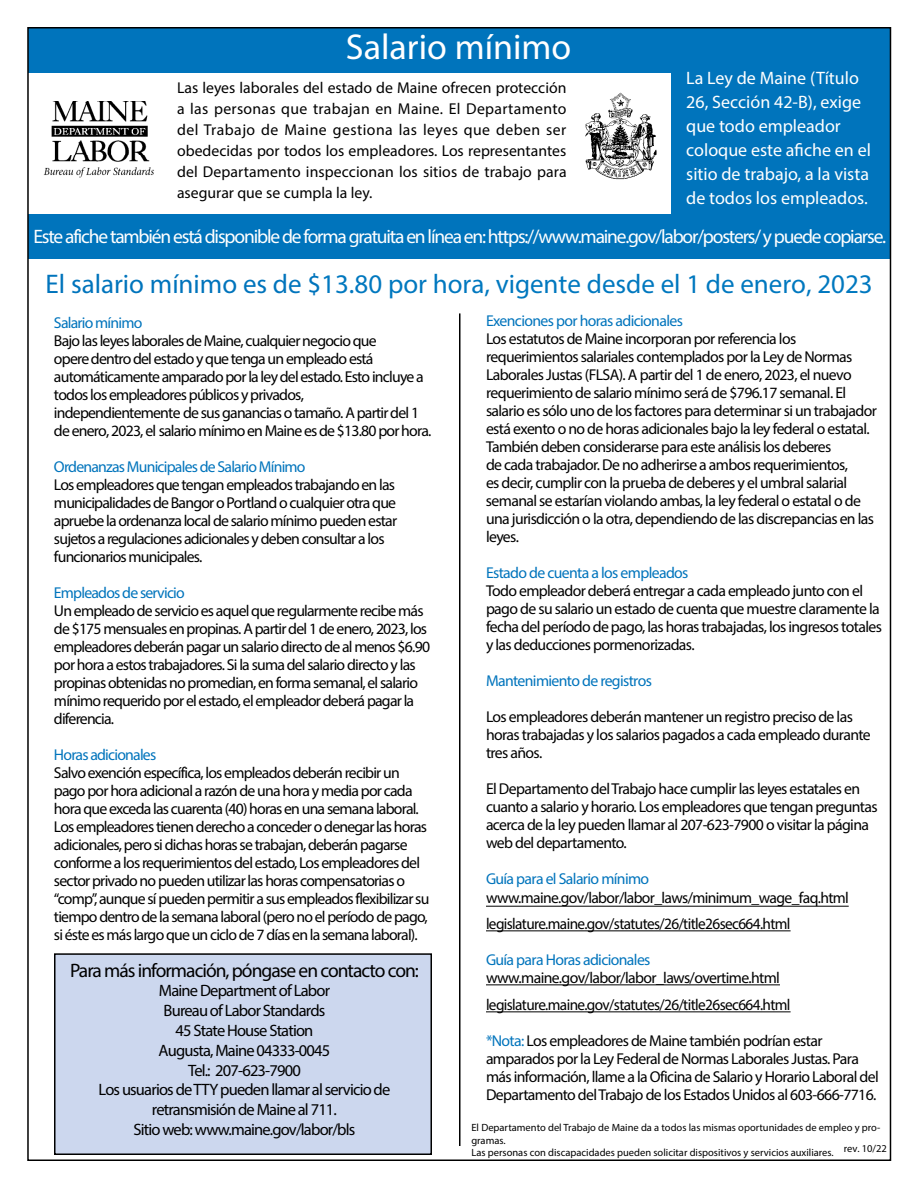
<style>
.page{position:relative;width:918px;height:1188px;background:#fff}
.page>*{position:absolute;margin:0;border:0;box-sizing:border-box;transform-origin:0 0}
.t1{font:36px "Myriad Pro";color:#fff}
.t2{font:27px "Myriad Pro";color:#0078bf}
.t3{font:19.5px "Myriad Pro";letter-spacing:-.06em;color:#fff}
.t4{font:19.5px "Myriad Pro";letter-spacing:-.05em;color:#000}
.t5{font:18px/24px "Myriad Pro";color:#fff}
.t6{font:16.5px/19.8px "Myriad Pro";letter-spacing:-.05em;color:#000;text-align:center}
.t7{font:15.75px/18px "Myriad Pro";letter-spacing:-.045em;color:#000}
.t8{font:15.75px "Myriad Pro";letter-spacing:-.04em;color:#0074bc}
.t9{font:10.5px/12.6px "Myriad Pro";color:#000}
.s1{color:#0074bc}
</style>
<div class="page">
<div style="left:28px;top:28px;width:862px;height:231px;background:#0074bc"></div>
<div style="left:55px;top:954px;width:376px;height:200px;background:#ccd7ee"></div>
<div style="left:54px;top:953px;width:378px;height:202px;border:2px solid #000"></div>
<hr style="left:459px;top:313px;width:1px;height:833px;background:#000">
<div style="left:28px;top:74px;width:643px;height:140px;background:#fff"></div>
<img style="left:43px;top:101px;width:111px;height:77px">
<img style="left:585px;top:92px;width:72px;height:88px">
<hr style="left:486px;top:930px;width:305px;height:1px;background:#000">
<hr style="left:486px;top:984px;width:294px;height:1px;background:#000">
<hr style="left:486px;top:1011px;width:305px;height:1px;background:#000">
<hr style="left:486px;top:906px;width:363px;height:1px;background:#000">
<h1 class="t1" style="left:346px;top:24px;width:227px">Salario mínimo</h1>
<p class="t7" style="left:177px;top:77px;width:391px;line-height:21px;text-align:justify">Las leyes laborales del estado de Maine ofrecen protección a las personas que trabajan en Maine. El Departamento del Trabajo de Maine gestiona las leyes que deben ser obedecidas por todos los empleadores. Los representantes del Departamento inspeccionan los sitios de trabajo para asegurar que se cumpla la ley.</p>
<p class="t5" style="left:686px;top:66px;width:186px">La Ley de Maine (Título<br>26, Sección 42-B), exige que todo empleador coloque este afiche en el sitio de trabajo, a la vista de todos los empleados.</p>
<p class="t3" style="left:33px;top:224px;width:854px">Este afiche también está disponible de forma gratuita en línea en: https://www.maine.gov/labor/posters/ y puede copiarse.</p>
<h2 class="t2" style="left:46px;top:268px;width:829px"><span class="s1">El salario mínimo es de $</span>13.80 por hora, vigente desde el 1 de enero, 2023</h2>
<p class="t8" style="left:486px;top:311px;width:198px">Exenciones por horas adicionales</p>
<p class="t7" style="left:486px;top:330px;width:392px">Los estatutos de Maine incorporan por referencia los requerimientos salariales contemplados por la Ley de Normas Laborales Justas (FLSA). A partir del 1 de enero, 2023, el nuevo requerimiento de salario mínimo será de $796.17 semanal. El salario es sólo uno de los factores para determinar si un trabajador está exento o no de horas adicionales bajo la ley federal o estatal.<br>También deben considerarse para este análisis los deberes<br>de cada trabajador. De no adherirse a ambos requerimientos,<br>es decir, cumplir con la prueba de deberes y el umbral salarial semanal se estarían violando ambas, la ley federal o estatal o de una jurisdicción o la otra, dependiendo de las discrepancias en las leyes.</p>
<p class="t8" style="left:486px;top:563px;width:204px">Estado de cuenta a los empleados</p>
<p class="t7" style="left:486px;top:582px;width:397px">Todo empleador deberá entregar a cada empleado junto con el pago de su salario un estado de cuenta que muestre claramente la fecha del período de pago, las horas trabajadas, los ingresos totales y las deducciones pormenorizadas.</p>
<p class="t8" style="left:486px;top:671px;width:167px">Mantenimiento de registros</p>
<p class="t7" style="left:486px;top:708px;width:386px">Los empleadores deberán mantener un registro preciso de las horas trabajadas y los salarios pagados a cada empleado durante tres años.</p>
<p class="t7" style="left:486px;top:780px;width:393px">El Departamento delTrabajo hace cumplir las leyes estatales en cuanto a salario y horario. Los empleadores que tengan preguntas acerca de la ley pueden llamar al 207-623-7900 o visitar la página web del departamento.</p>
<p class="t8" style="left:486px;top:869px;width:165px">Guía para el Salario mínimo</p>
<p class="t7" style="left:486px;top:885px;width:364px;line-height:26.1px">www.maine.gov/labor/labor_laws/minimum_wage_faq.html legislature.maine.gov/statutes/26/title26sec664.html</p>
<p class="t8" style="left:486px;top:950px;width:166px">Guía para Horas adicionales</p>
<p class="t7" style="left:486px;top:964px;width:306px;line-height:27px">www.maine.gov/labor/labor_laws/overtime.html legislature.maine.gov/statutes/26/title26sec664.html</p>
<p class="t7" style="left:486px;top:1032px;width:394px"><span class="s1">*Nota:</span> Los empleadores de Maine también podrían estar amparados por la Ley Federal de Normas Laborales Justas. Para más información, llame a la Oficina de Salario y Horario Laboral del Departamento del Trabajo de los Estados Unidos al 603-666-7716.</p>
<p class="t8" style="left:54px;top:313px;width:90px">Salario mínimo</p>
<p class="t7" style="left:54px;top:331px;width:379px">Bajo las leyes laborales de Maine, cualquier negocio que<br>opere dentro del estado y que tenga un empleado está automáticamente amparado por la ley del estado. Esto incluye a todos los empleadores públicos y privados, independientemente de sus ganancias o tamaño. A partir del 1 de enero, 2023, el salario mínimo en Maine es de $13.80 por hora.</p>
<p class="t8" style="left:54px;top:457px;width:253px">Ordenanzas Municipales de Salario Mínimo</p>
<p class="t7" style="left:54px;top:475px;width:345px">Los empleadores que tengan empleados trabajando en las municipalidades de Bangor o Portland o cualquier otra que apruebe la ordenanza local de salario mínimo pueden estar sujetos a regulaciones adicionales y deben consultar a los funcionarios municipales.</p>
<p class="t8" style="left:54px;top:583px;width:132px">Empleados de servicio</p>
<p class="t7" style="left:54px;top:601px;width:378px">Un empleado de servicio es aquel que regularmente recibe más de $175 mensuales en propinas. A partir del 1 de enero, 2023, los empleadores deberán pagar un salario directo de al menos $6.90 por hora a estos trabajadores. Si la suma del salario directo y las propinas obtenidas no promedian, en forma semanal, el salario mínimo requerido por el estado, el empleador deberá pagar la diferencia.</p>
<p class="t8" style="left:54px;top:745px;width:104px">Horas adicionales</p>
<p class="t7" style="left:54px;top:763px;width:377px">Salvo exención específica, los empleados deberán recibir un pago por hora adicional a razón de una hora y media por cada hora que exceda las cuarenta (40) horas en una semana laboral.<br>Los empleadores tienen derecho a conceder o denegar las horas adicionales, pero si dichas horas se trabajan, deberán pagarse conforme a los requerimientos del estado, Los empleadores del sector privado no pueden utilizar las horas compensatorias o “comp”, aunque sí pueden permitir a sus empleados flexibilizar su tiempo dentro de la semana laboral (pero no el período de pago, si éste es más largo que un ciclo de 7 días en la semana laboral).</p>
<p class="t4" style="left:70px;top:958px;width:350px">Para más información, póngase en contacto con:</p>
<p class="t6" style="left:99px;top:981px;width:293px">Maine Department of Labor<br>Bureau of Labor Standards<br>45 State House Station<br>Augusta, Maine 04333-0045<br>Tel.: 207-623-7900<br>Los usuarios de TTY pueden llamar al servicio de retransmisión de Maine al 711.<br>Sitio web: www.maine.gov/labor/bls</p>
<p class="t9" style="left:471px;top:1121px;width:410px">El Departamento del Trabajo de Maine da a todos las mismas oportunidades de empleo y pro&shy;gramas.<br>Las personas con discapacidades pueden solicitar dispositivos y servicios auxiliares.</p>
<p class="t9" style="left:844px;top:1142px;width:45px">rev. 10/22</p>
</div>
